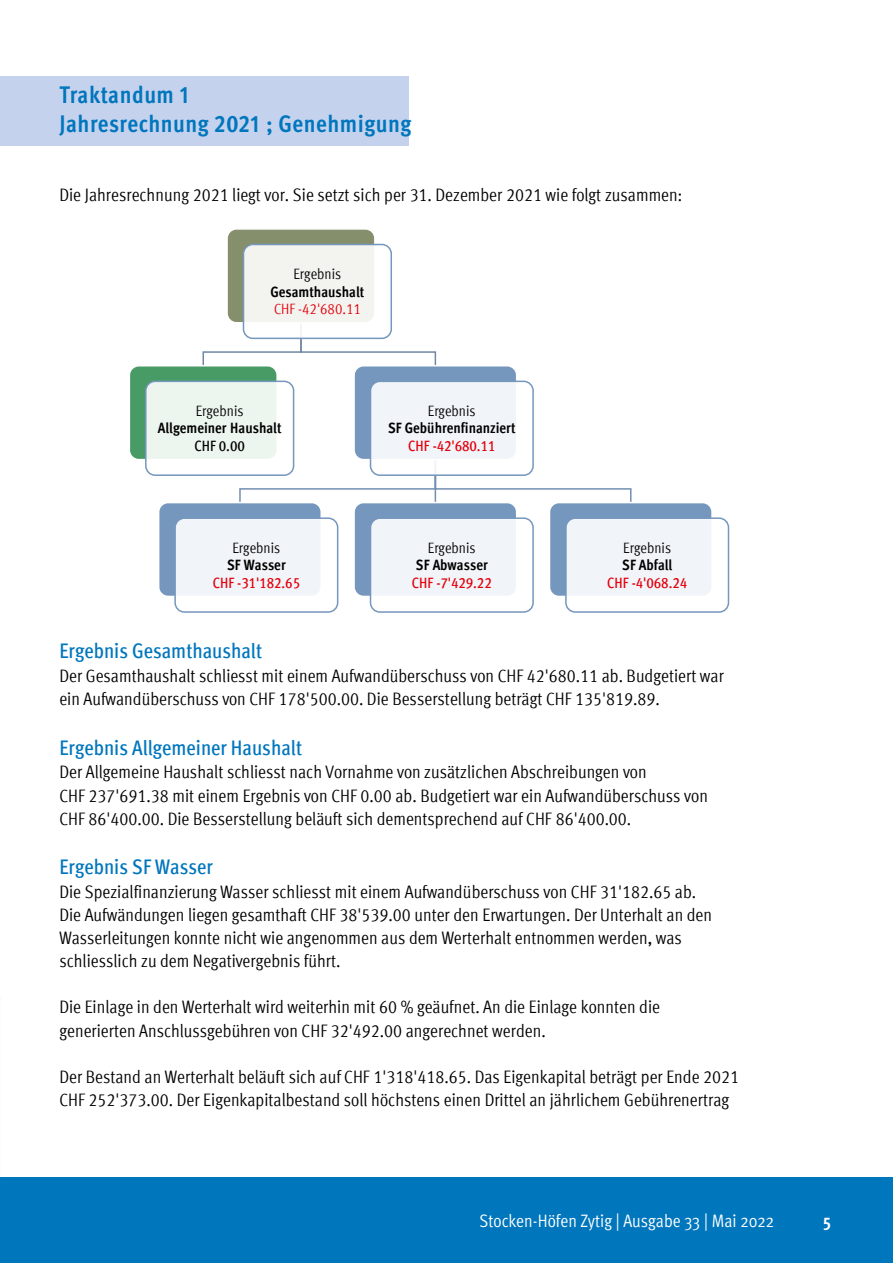
<style>
.page{position:relative;width:893px;height:1263px;background:#fff}
.page>*{position:absolute;margin:0;border:0;box-sizing:border-box;transform-origin:0 0}
.t1{font:500 condensed 32.85px "Meta Offc";color:#0076bd}
.t2{font:700 condensed 24px/28.5px "Meta Pro";letter-spacing:.02em;color:#0076bd}
.t3{font:500 condensed 21px "Meta Offc";color:#0076bd}
.t4{font:condensed 18px/23.1px "Meta Offc";color:#000}
.t5{font:18px "Meta Pro Cond Norm";color:#fff}
.t6{font:700 condensed 18px "Meta Pro";color:#fff}
.t7{font:700 condensed 15px "Meta Offc";color:#000}
.t8{font:500 condensed 15px "Meta Offc";letter-spacing:-.005em;color:#e3000b}
.t9{font:condensed 15px "Meta Offc";color:#000}
.t10{font:condensed 15px "Meta Offc";letter-spacing:-.005em;color:#e3000b}
.t11{font:500 condensed 15px "Meta Offc";color:#000}
</style>
<div class="page">
<div style="left:0;top:1178px;width:893px;height:85px;background:#0076bd"></div>
<svg style="left:239px;top:458px;width:393px;height:44px"></svg>
<svg style="left:202px;top:323px;width:235px;height:42px"></svg>
<div style="left:227px;top:229px;width:148px;height:94px;background:#868f6c;border-radius:9px"></div>
<div style="left:226px;top:229px;width:150px;height:94px;border:1px solid #fff;border-radius:9px"></div>
<div style="left:243px;top:244px;width:148px;height:94px;background:#fff;border-radius:9px;opacity:.9"></div>
<div style="left:243px;top:244px;width:149px;height:95px;border:1px solid #7596bd;border-radius:9px"></div>
<div style="left:129px;top:365px;width:149px;height:95px;background:#499b65;border:1px solid #fff;border-radius:9px"></div>
<div style="left:146px;top:381px;width:148px;height:94px;background:#fff;border-radius:9px;opacity:.9"></div>
<div style="left:145px;top:381px;width:149px;height:95px;border:1px solid #7596bd;border-radius:9px"></div>
<div style="left:353px;top:365px;width:164px;height:95px;background:#7596bd;border:1px solid #fff;border-radius:9px"></div>
<div style="left:370px;top:381px;width:163px;height:94px;background:#fff;border-radius:9px;opacity:.9"></div>
<div style="left:370px;top:381px;width:164px;height:95px;border:1px solid #7596bd;border-radius:9px"></div>
<div style="left:158px;top:502px;width:164px;height:95px;background:#7596bd;border:1px solid #fff;border-radius:9px"></div>
<div style="left:175px;top:518px;width:163px;height:94px;background:#fff;border-radius:9px;opacity:.9"></div>
<div style="left:174px;top:517px;width:164px;height:96px;border:1px solid #7596bd;border-radius:9px"></div>
<div style="left:353px;top:502px;width:164px;height:95px;background:#7596bd;border:1px solid #fff;border-radius:9px"></div>
<div style="left:370px;top:518px;width:163px;height:94px;background:#fff;border-radius:9px;opacity:.9"></div>
<div style="left:370px;top:517px;width:164px;height:96px;border:1px solid #7596bd;border-radius:9px"></div>
<div style="left:549px;top:502px;width:164px;height:95px;background:#7596bd;border:1px solid #fff;border-radius:9px"></div>
<div style="left:566px;top:518px;width:162px;height:94px;background:#fff;border-radius:9px;opacity:.9"></div>
<div style="left:565px;top:517px;width:164px;height:96px;border:1px solid #7596bd;border-radius:9px"></div>
<div style="left:0;top:77px;width:408px;height:69px;background:#c5d2ed"></div>
<h1 class="t1" style="left:59px;top:79px;width:175px">Traktandum 1</h1>
<h2 class="t2" style="left:60px;top:79px;width:353px">Traktandum 1<br>Jahresrechnung 2021 ; Genehmigung</h2>
<p class="t4" style="left:59px;top:184px;width:624px">Die Jahresrechnung 2021 liegt vor. Sie setzt sich per 31. Dezember 2021 wie folgt zusammen:</p>
<p class="t9" style="left:293px;top:266px;width:49px">Ergebnis</p>
<p class="t7" style="left:270px;top:283px;width:95px">Gesamthaushalt</p>
<p class="t10" style="left:274px;top:300px;width:88px">CHF -42'680.11</p>
<p class="t9" style="left:196px;top:402px;width:49px">Ergebnis</p>
<p class="t7" style="left:158px;top:419px;width:125px">Allgemeiner Haushalt</p>
<p class="t11" style="left:194px;top:437px;width:52px">CHF 0.00</p>
<p class="t9" style="left:428px;top:402px;width:49px">Ergebnis</p>
<p class="t7" style="left:388px;top:419px;width:129px">SF Gebührenfinanziert</p>
<p class="t8" style="left:408px;top:437px;width:89px">CHF -42'680.11</p>
<p class="t9" style="left:232px;top:539px;width:49px">Ergebnis</p>
<p class="t7" style="left:227px;top:556px;width:60px">SF Wasser</p>
<p class="t8" style="left:213px;top:574px;width:89px">CHF -31'182.65</p>
<p class="t9" style="left:428px;top:539px;width:49px">Ergebnis</p>
<p class="t7" style="left:416px;top:556px;width:73px">SF Abwasser</p>
<p class="t8" style="left:412px;top:574px;width:81px">CHF -7'429.22</p>
<p class="t9" style="left:623px;top:539px;width:49px">Ergebnis</p>
<p class="t7" style="left:622px;top:556px;width:52px">SF Abfall</p>
<p class="t8" style="left:607px;top:574px;width:81px">CHF -4'068.24</p>
<p class="t3" style="left:59px;top:639px;width:204px">Ergebnis Gesamthaushalt</p>
<p class="t4" style="left:59px;top:665px;width:666px">Der Gesamthaushalt schliesst mit einem Aufwandüberschuss von CHF 42'680.11 ab. Budgetiert war ein Aufwandüberschuss von CHF 178'500.00. Die Besserstellung beträgt CHF 135'819.89.</p>
<p class="t3" style="left:59px;top:735px;width:244px">Ergebnis Allgemeiner Haushalt</p>
<p class="t4" style="left:59px;top:761px;width:650px">Der Allgemeine Haushalt schliesst nach Vornahme von zusätzlichen Abschreibungen von<br>CHF 237'691.38 mit einem Ergebnis von CHF 0.00 ab. Budgetiert war ein Aufwandüberschuss von<br>CHF 86'400.00. Die Besserstellung beläuft sich dementsprechend auf CHF 86'400.00.</p>
<p class="t3" style="left:59px;top:855px;width:155px">Ergebnis SF Wasser</p>
<p class="t4" style="left:59px;top:880px;width:654px">Die Spezialfinanzierung Wasser schliesst mit einem Aufwandüberschuss von CHF 31'182.65 ab.<br>Die Aufwändungen liegen gesamthaft CHF 38'539.00 unter den Erwartungen. Der Unterhalt an den Wasserleitungen konnte nicht wie angenommen aus dem Werterhalt entnommen werden, was schliesslich zu dem Negativergebnis führt.</p>
<p class="t4" style="left:59px;top:996px;width:602px">Die Einlage in den Werterhalt wird weiterhin mit 60 % geäufnet. An die Einlage konnten die generierten Anschlussgebühren von CHF 32'492.00 angerechnet werden.</p>
<p class="t4" style="left:59px;top:1065px;width:681px">Der Bestand an Werterhalt beläuft sich auf CHF 1'318'418.65. Das Eigenkapital beträgt per Ende 2021<br>CHF 252'373.00. Der Eigenkapitalbestand soll höchstens einen Drittel an jährlichem Gebührenertrag</p>
<p class="t5" style="left:480px;top:1207px;width:296px">Stocken-Höfen Zytig | Ausgabe 33 | Mai 2022</p>
<p class="t6" style="left:823px;top:1206px;width:10px">5</p>
</div>
